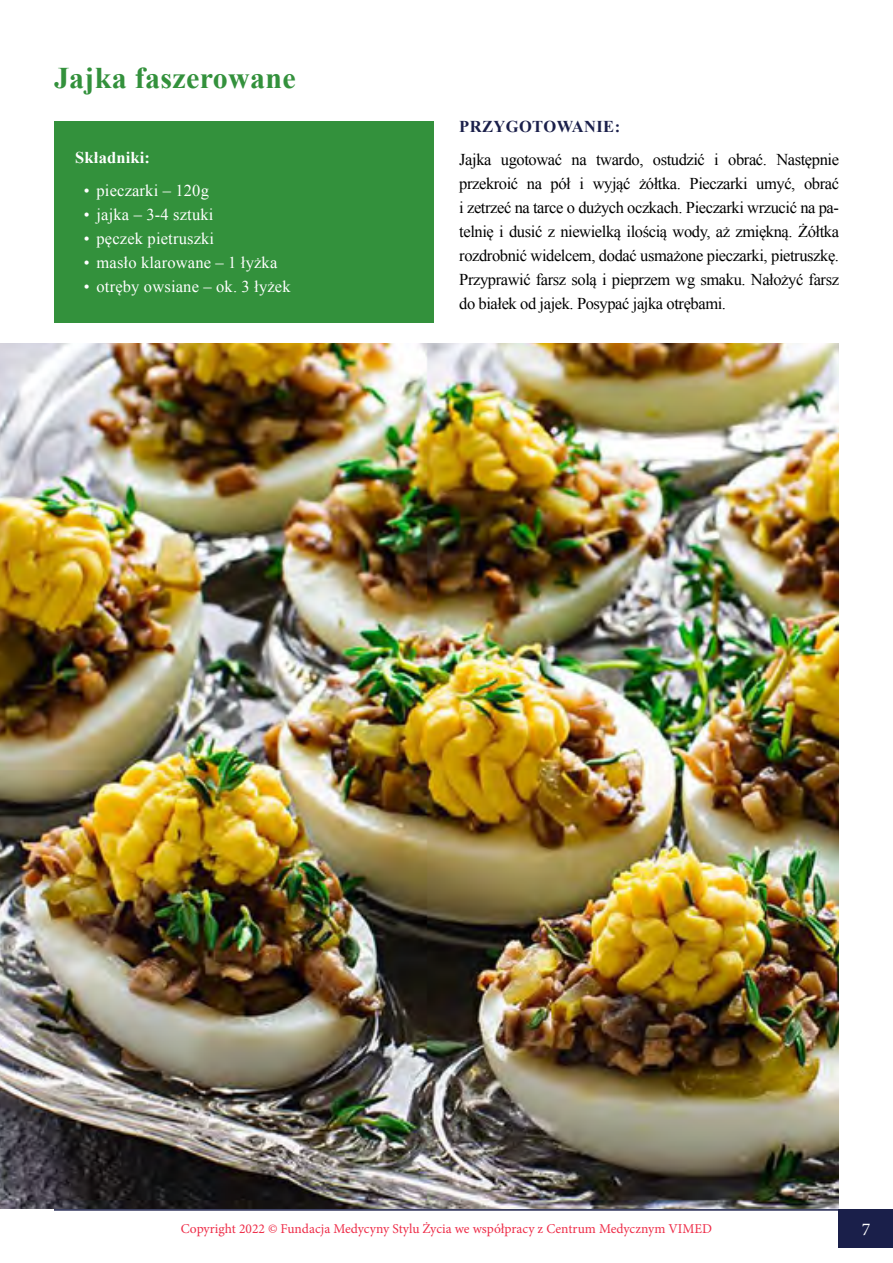
<style>
.page{position:relative;width:893px;height:1263px;background:#fff}
.page>*{position:absolute;margin:0;border:0;box-sizing:border-box;transform-origin:0 0}
.t1{font:700 30px "Times New Roman";letter-spacing:.01em;color:#33913c}
.t2{font:18px "Minion Pro";color:#fff}
.t3{font:16.5px/24px "Times New Roman";letter-spacing:-.025em;color:#000;text-align:justify}
.t4{font:16.5px "Times New Roman";letter-spacing:.01em;color:#fff}
.t5{font:700 16.5px "Times New Roman";letter-spacing:.025em;color:#1a1f4a}
.t6{font:700 16.5px "Times New Roman";letter-spacing:.01em;color:#fff}
.t7{font:13.5px "Minion Pro";color:#ee2c48}
</style>
<div class="page">
<img style="left:0;top:343px;width:839px;height:866px">
<div style="left:54px;top:121px;width:380px;height:202px;background:#33913c"></div>
<div style="left:839px;top:1209px;width:54px;height:38px;background:#1a1f4a"></div>
<hr style="left:54px;top:1209px;width:785px;height:2px;background:#1a1f4a">
<p class="t1" style="left:54px;top:57px;width:243px">Jajka faszerowane</p>
<p class="t6" style="left:75px;top:146px;width:76px">Składniki:</p>
<p class="t4" style="left:84px;top:180px;width:127px">• pieczarki – 120g</p>
<p class="t4" style="left:84px;top:204px;width:131px">• jajka – 3-4 sztuki</p>
<p class="t4" style="left:84px;top:228px;width:132px">• pęczek pietruszki</p>
<p class="t4" style="left:84px;top:252px;width:195px">• masło klarowane – 1 łyżka</p>
<p class="t4" style="left:84px;top:276px;width:208px">• otręby owsiane – ok. 3 łyżek</p>
<p class="t5" style="left:459px;top:115px;width:162px">PRZYGOTOWANIE:</p>
<p class="t3" style="left:459px;top:148px;width:381px">Jajka ugotować na twardo, ostudzić i obrać. Następnie przekroić na pół i wyjąć żółtka. Pieczarki umyć, obrać i zetrzeć na tarce o dużych oczkach. Pieczarki wrzucić na pa&shy;telnię i dusić z niewielką ilością wody, aż zmiękną. Żółtka rozdrobnić widelcem, dodać usmażone pieczarki, pietruszkę.<br>Przyprawić farsz solą i pieprzem wg smaku. Nałożyć farsz do białek od jajek. Posypać jajka otrębami.</p>
<p class="t7" style="left:181px;top:1220px;width:533px">Copyright 2022 © Fundacja Medycyny Stylu Życia we współpracy z Centrum Medycznym VIMED</p>
<p class="t2" style="left:862px;top:1217px;width:10px">7</p>
</div>
